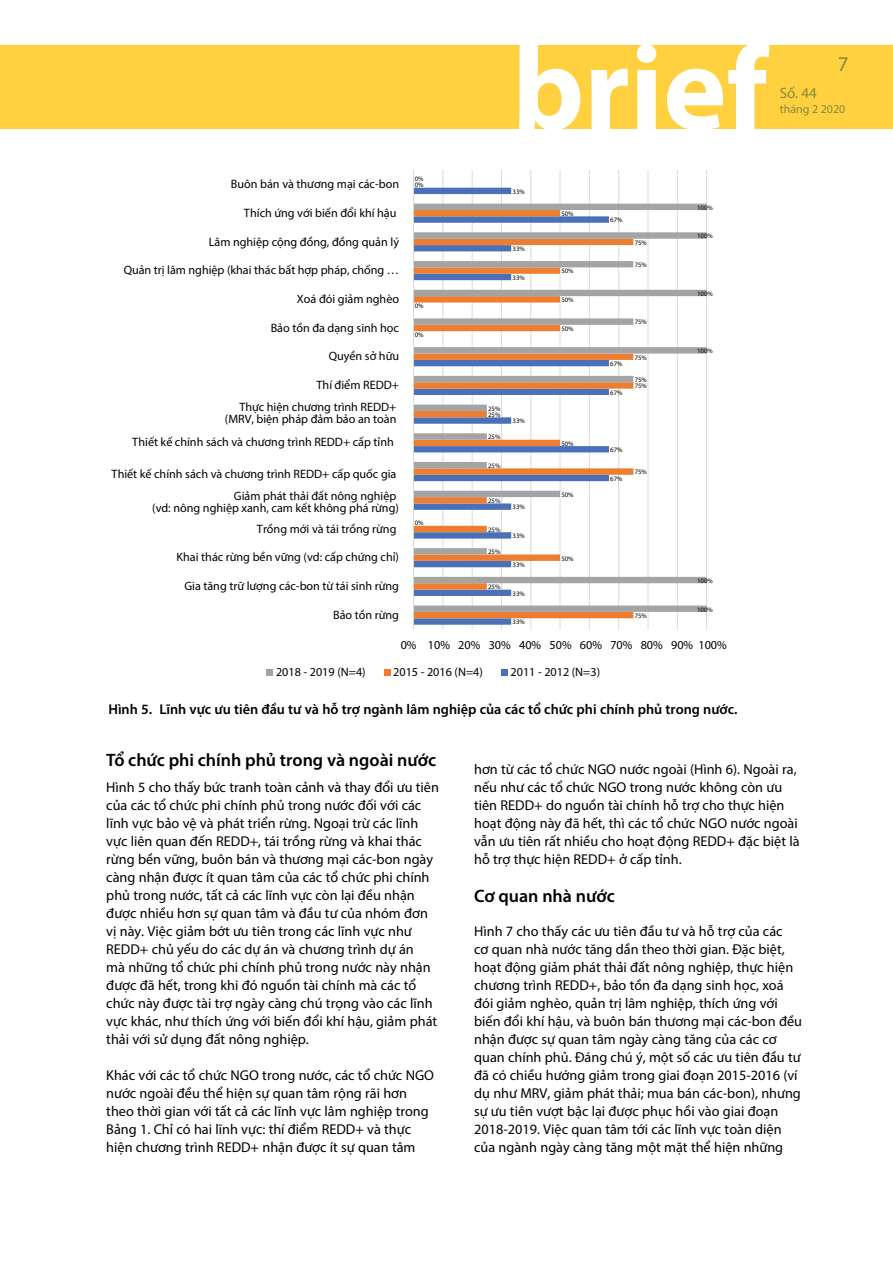
<style>
.page{position:relative;width:893px;height:1263px;background:#fff}
.page>*{position:absolute;margin:0;border:0;box-sizing:border-box;transform-origin:0 0}
.t1{font:21px "Myriad Pro";color:#878a3b}
.t2{font:600 18px "Myriad Pro";color:#000}
.t3{font:15px "Myriad Pro";color:#878a3b}
.t4{font:14.25px/18px "Myriad Pro";color:#000}
.t5{font:600 14.25px "Myriad Pro";color:#000}
.t6{font:12.15px/12.1px "Myriad Pro";color:#000;text-align:right}
.t7{font:12px "Myriad Pro";color:#878a3b}
.t8{font:6.75px "Myriad Pro";color:#000}
</style>
<div class="page">
<div style="left:0;top:45px;width:893px;height:84px;background:#ffd141"></div>
<svg style="left:519px;top:45px;width:250px;height:84px"></svg>
<hr style="left:706px;top:170px;width:1px;height:459px;background:#d9d9d8">
<hr style="left:677px;top:170px;width:1px;height:459px;background:#d9d9d8">
<hr style="left:647px;top:170px;width:1px;height:459px;background:#d9d9d8">
<hr style="left:618px;top:170px;width:1px;height:459px;background:#d9d9d8">
<hr style="left:589px;top:170px;width:1px;height:459px;background:#d9d9d8">
<hr style="left:560px;top:170px;width:1px;height:459px;background:#d9d9d8">
<hr style="left:530px;top:170px;width:1px;height:459px;background:#d9d9d8">
<hr style="left:501px;top:170px;width:1px;height:459px;background:#d9d9d8">
<hr style="left:472px;top:170px;width:1px;height:459px;background:#d9d9d8">
<hr style="left:442px;top:170px;width:1px;height:459px;background:#d9d9d8">
<svg style="left:414px;top:188px;width:195px;height:437px"></svg>
<svg style="left:414px;top:204px;width:293px;height:408px"></svg>
<hr style="left:413px;top:170px;width:1px;height:459px;background:#d9d9d8">
<div style="left:266px;top:669px;width:7px;height:6px;background:#a5a4a5"></div>
<svg style="left:384px;top:669px;width:6px;height:6px"></svg>
<div style="left:501px;top:669px;width:7px;height:6px;background:#4a71b8"></div>
<h1 class="t1" style="left:838px;top:51px;width:12px">7</h1>
<p class="t6" style="left:231px;top:178px;width:170px">Buôn bán và thương mại các-bon</p>
<p class="t8" style="left:415px;top:174px;width:10px">0%</p>
<p class="t8" style="left:415px;top:181px;width:10px">0%</p>
<p class="t8" style="left:513px;top:187px;width:14px">33%</p>
<p class="t6" style="left:244px;top:207px;width:154px">Thích ứng với biến đổi khí hậu</p>
<p class="t8" style="left:561px;top:210px;width:14px">50%</p>
<p class="t8" style="left:610px;top:216px;width:14px">67%</p>
<p class="t8" style="left:697px;top:203px;width:17px">100%</p>
<p class="t6" style="left:209px;top:235px;width:192px">Lâm nghiệp cộng đồng, đồng quản lý</p>
<p class="t6" style="left:124px;top:263px;width:277px">Quản trị lâm nghiệp (khai thác bất hợp pháp, chống …</p>
<p class="t8" style="left:513px;top:245px;width:14px">33%</p>
<p class="t8" style="left:513px;top:273px;width:14px">33%</p>
<p class="t8" style="left:561px;top:267px;width:14px">50%</p>
<p class="t8" style="left:635px;top:238px;width:14px">75%</p>
<p class="t8" style="left:635px;top:261px;width:14px">75%</p>
<p class="t8" style="left:697px;top:232px;width:17px">100%</p>
<p class="t6" style="left:297px;top:293px;width:104px">Xoá đói giảm nghèo</p>
<p class="t8" style="left:415px;top:302px;width:10px">0%</p>
<p class="t8" style="left:561px;top:296px;width:14px">50%</p>
<p class="t8" style="left:697px;top:289px;width:17px">100%</p>
<p class="t6" style="left:271px;top:321px;width:130px">Bảo tồn đa dạng sinh học</p>
<p class="t8" style="left:415px;top:331px;width:10px">0%</p>
<p class="t8" style="left:561px;top:324px;width:14px">50%</p>
<p class="t8" style="left:635px;top:318px;width:14px">75%</p>
<p class="t6" style="left:329px;top:350px;width:72px">Quyền sở hữu</p>
<p class="t8" style="left:610px;top:359px;width:14px">67%</p>
<p class="t8" style="left:635px;top:353px;width:14px">75%</p>
<p class="t8" style="left:697px;top:347px;width:17px">100%</p>
<p class="t6" style="left:316px;top:379px;width:84px">Thí điểm REDD+</p>
<p class="t8" style="left:610px;top:388px;width:14px">67%</p>
<p class="t8" style="left:635px;top:375px;width:14px">75%</p>
<p class="t8" style="left:635px;top:382px;width:14px">75%</p>
<p class="t6" style="left:225px;top:401px;width:173px">Thực hiện chương trình REDD+ (MRV, biện pháp đảm bảo an toàn</p>
<p class="t8" style="left:488px;top:404px;width:14px">25%</p>
<p class="t8" style="left:488px;top:410px;width:14px">25%</p>
<p class="t8" style="left:513px;top:417px;width:14px">33%</p>
<p class="t6" style="left:132px;top:436px;width:263px">Thiết kế chính sách và chương trình REDD+ cấp tỉnh</p>
<p class="t8" style="left:488px;top:433px;width:14px">25%</p>
<p class="t8" style="left:561px;top:439px;width:14px">50%</p>
<p class="t8" style="left:610px;top:446px;width:14px">67%</p>
<p class="t6" style="left:112px;top:468px;width:286px">Thiết kế chính sách và chương trình REDD+ cấp quốc gia</p>
<p class="t8" style="left:488px;top:462px;width:14px">25%</p>
<p class="t8" style="left:610px;top:474px;width:14px">67%</p>
<p class="t8" style="left:635px;top:468px;width:14px">75%</p>
<p class="t6" style="left:152px;top:489px;width:248px">Giảm phát thải đất nông nghiệp<br>(vd: nông nghiệp xanh, cam kết không phá rừng)</p>
<p class="t8" style="left:488px;top:497px;width:14px">25%</p>
<p class="t8" style="left:513px;top:503px;width:14px">33%</p>
<p class="t8" style="left:561px;top:490px;width:14px">50%</p>
<p class="t6" style="left:257px;top:522px;width:141px">Trồng mới và tái trồng rừng</p>
<p class="t8" style="left:415px;top:519px;width:10px">0%</p>
<p class="t8" style="left:488px;top:525px;width:14px">25%</p>
<p class="t8" style="left:513px;top:532px;width:14px">33%</p>
<p class="t6" style="left:177px;top:551px;width:224px">Khai thác rừng bền vững (vd: cấp chứng chỉ)</p>
<p class="t8" style="left:488px;top:548px;width:14px">25%</p>
<p class="t8" style="left:513px;top:560px;width:14px">33%</p>
<p class="t8" style="left:561px;top:554px;width:14px">50%</p>
<p class="t6" style="left:184px;top:580px;width:216px">Gia tăng trữ lượng các-bon từ tái sinh rừng</p>
<p class="t8" style="left:488px;top:583px;width:14px">25%</p>
<p class="t8" style="left:513px;top:589px;width:14px">33%</p>
<p class="t8" style="left:697px;top:576px;width:17px">100%</p>
<p class="t6" style="left:333px;top:608px;width:67px">Bảo tồn rừng</p>
<p class="t8" style="left:513px;top:618px;width:14px">33%</p>
<p class="t8" style="left:635px;top:611px;width:14px">75%</p>
<p class="t8" style="left:697px;top:605px;width:17px">100%</p>
<p class="t6" style="left:401px;top:638px;width:328px">0% 10% 20% 30% 40% 50% 60% 70% 80% 90% 100%</p>
<p class="t3" style="left:780px;top:84px;width:39px">Số. 44</p>
<p class="t7" style="left:780px;top:102px;width:67px">tháng 2 2020</p>
<p class="t6" style="left:276px;top:665px;width:91px">2018 - 2019 (N=4)</p>
<p class="t6" style="left:393px;top:665px;width:91px">2015 - 2016 (N=4)</p>
<p class="t6" style="left:511px;top:665px;width:91px">2011 - 2012 (N=3)</p>
<p class="t5" style="left:108px;top:700px;width:630px">Hình 5. Lĩnh vực ưu tiên đầu tư và hỗ trợ ngành lâm nghiệp của các tổ chức phi chính phủ trong nước.</p>
<p class="t2" style="left:106px;top:749px;width:331px">Tổ chức phi chính phủ trong và ngoài nước</p>
<p class="t4" style="left:106px;top:778px;width:334px">Hình 5 cho thấy bức tranh toàn cảnh và thay đổi ưu tiên của các tổ chức phi chính phủ trong nước đối với các lĩnh vực bảo vệ và phát triển rừng. Ngoại trừ các lĩnh vực liên quan đến REDD+, tái trồng rừng và khai thác rừng bền vững, buôn bán và thương mại các-bon ngày càng nhận được ít quan tâm của các tổ chức phi chính phủ trong nước, tất cả các lĩnh vực còn lại đều nhận được nhiều hơn sự quan tâm và đầu tư của nhóm đơn vị này. Việc giảm bớt ưu tiên trong các lĩnh vực như REDD+ chủ yếu do các dự án và chương trình dự án<br>mà những tổ chức phi chính phủ trong nước này nhận được đã hết, trong khi đó nguồn tài chính mà các tổ chức này được tài trợ ngày càng chú trọng vào các lĩnh vực khác, như thích ứng với biến đổi khí hậu, giảm phát thải với sử dụng đất nông nghiệp.</p>
<p class="t4" style="left:106px;top:1066px;width:329px">Khác với các tổ chức NGO trong nước, các tổ chức NGO nước ngoài đều thể hiện sự quan tâm rộng rãi hơn theo thời gian với tất cả các lĩnh vực lâm nghiệp trong Bảng 1. Chỉ có hai lĩnh vực: thí điểm REDD+ và thực hiện chương trình REDD+ nhận được ít sự quan tâm</p>
<p class="t4" style="left:474px;top:760px;width:327px">hơn từ các tổ chức NGO nước ngoài (Hình 6). Ngoài ra, nếu như các tổ chức NGO trong nước không còn ưu tiên REDD+ do nguồn tài chính hỗ trợ cho thực hiện hoạt động này đã hết, thì các tổ chức NGO nước ngoài vẫn ưu tiên rất nhiều cho hoạt động REDD+ đặc biệt là hỗ trợ thực hiện REDD+ ở cấp tỉnh.</p>
<p class="t2" style="left:474px;top:884px;width:142px">Cơ quan nhà nước</p>
<p class="t4" style="left:474px;top:922px;width:329px">Hình 7 cho thấy các ưu tiên đầu tư và hỗ trợ của các<br>cơ quan nhà nước tăng dần theo thời gian. Đặc biệt, hoạt động giảm phát thải đất nông nghiệp, thực hiện chương trình REDD+, bảo tồn đa dạng sinh học, xoá đói giảm nghèo, quản trị lâm nghiệp, thích ứng với biến đổi khí hậu, và buôn bán thương mại các-bon đều nhận được sự quan tâm ngày càng tăng của các cơ quan chính phủ. Đáng chú ý, một số các ưu tiên đầu tư đã có chiều hướng giảm trong giai đoạn 2015-2016 (ví dụ như MRV, giảm phát thải; mua bán các-bon), nhưng sự ưu tiên vượt bậc lại được phục hồi vào giai đoạn 2018-2019. Việc quan tâm tới các lĩnh vực toàn diện của ngành ngày càng tăng một mặt thể hiện những</p>
</div>
